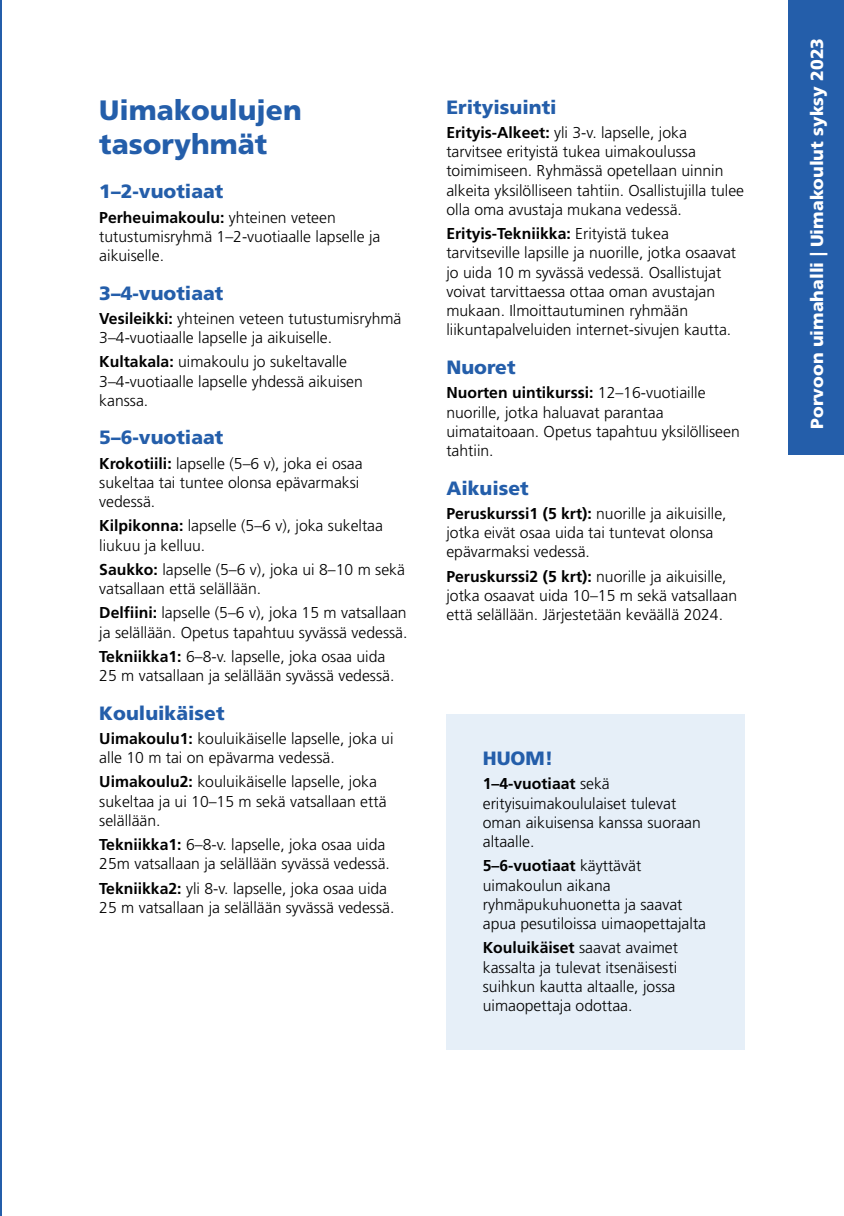
<style>
.page{position:relative;width:844px;height:1216px;background:#fff}
.page>*{position:absolute;margin:0;border:0;box-sizing:border-box;transform-origin:0 0}
.P_yläotsikko{font:900 28px/33.6px "Frutiger LT Std";color:#245eaa}
.P_yläotsikko-2{font:900 19.25px "Frutiger LT Std";color:#245eaa}
.t1{font:900 17.5px "Frutiger LT Std";color:#fff}
.P_yläotsikko-3{font:300 15.75px/19.2px "Frutiger LT Std";color:#000}
.s1{font-weight:700}
</style>
<div class="page">
<div style="left:446px;top:714px;width:298px;height:335px;background:#e6eff8"></div>
<hr style="left:0;top:0;width:2px;height:1215px;background:#245eaa">
<div style="left:788px;top:0;width:55px;height:454px;background:#245eaa"></div>
<p class="P_yläotsikko" style="left:99px;top:94px;width:204px">Uimakoulujen tasoryhmät</p>
<p class="P_yläotsikko-2" style="left:99px;top:180px;width:126px">1–2-vuotiaat</p>
<p class="P_yläotsikko-3" style="left:99px;top:208px;width:282px"><span class="s1">Perheuimakoulu:</span> yhteinen veteen tutustumisryhmä 1–2-vuotiaalle lapselle ja aikuiselle.</p>
<p class="P_yläotsikko-2" style="left:99px;top:281px;width:126px">3–4-vuotiaat</p>
<p class="P_yläotsikko-3" style="left:99px;top:309px;width:303px"><span class="s1">Vesileikki:</span> yhteinen veteen tutustumisryhmä<br>3–4-vuotiaalle lapselle ja aikuiselle.</p>
<p class="P_yläotsikko-3" style="left:99px;top:352px;width:265px"><span class="s1">Kultakala:</span> uimakoulu jo sukeltavalle<br>3–4-vuotiaalle lapselle yhdessä aikuisen kanssa.</p>
<p class="P_yläotsikko-2" style="left:99px;top:426px;width:126px">5–6-vuotiaat</p>
<p class="P_yläotsikko-3" style="left:99px;top:454px;width:265px"><span class="s1">Krokotiili:</span> lapselle (5–6 v), joka ei osaa sukeltaa tai tuntee olonsa epävarmaksi vedessä.</p>
<p class="P_yläotsikko-3" style="left:99px;top:516px;width:285px"><span class="s1">Kilpikonna:</span> lapselle (5–6 v), joka sukeltaa liukuu ja kelluu.</p>
<p class="P_yläotsikko-3" style="left:99px;top:560px;width:307px"><span class="s1">Saukko:</span> lapselle (5–6 v), joka ui 8–10 m sekä vatsallaan että selällään.</p>
<p class="P_yläotsikko-3" style="left:99px;top:603px;width:310px"><span class="s1">Delfiini:</span> lapselle (5–6 v), joka 15 m vatsallaan ja selällään. Opetus tapahtuu syvässä vedessä.</p>
<p class="P_yläotsikko-3" style="left:99px;top:647px;width:296px"><span class="s1">Tekniikka1:</span> 6–8-v. lapselle, joka osaa uida<br>25 m vatsallaan ja selällään syvässä vedessä.</p>
<p class="P_yläotsikko-2" style="left:99px;top:701px;width:127px">Kouluikäiset</p>
<p class="P_yläotsikko-3" style="left:99px;top:729px;width:296px"><span class="s1">Uimakoulu1:</span> kouluikäiselle lapselle, joka ui alle 10 m tai on epävarma vedessä.</p>
<p class="P_yläotsikko-3" style="left:99px;top:772px;width:289px"><span class="s1">Uimakoulu2:</span> kouluikäiselle lapselle, joka sukeltaa ja ui 10–15 m sekä vatsallaan että selällään.</p>
<p class="P_yläotsikko-3" style="left:99px;top:835px;width:292px"><span class="s1">Tekniikka1:</span> 6–8-v. lapselle, joka osaa uida<br>25m vatsallaan ja selällään syvässä vedessä.</p>
<p class="P_yläotsikko-3" style="left:99px;top:878px;width:296px"><span class="s1">Tekniikka2:</span> yli 8-v. lapselle, joka osaa uida<br>25 m vatsallaan ja selällään syvässä vedessä.</p>
<p class="P_yläotsikko-2" style="left:446px;top:95px;width:112px">Erityisuinti</p>
<p class="P_yläotsikko-3" style="left:446px;top:123px;width:299px"><span class="s1">Erityis-Alkeet:</span> yli 3-v. lapselle, joka tarvitsee erityistä tukea uimakoulussa toimimiseen. Ryhmässä opetellaan uinnin alkeita yksilölliseen tahtiin. Osallistujilla tulee olla oma avustaja mukana vedessä.</p>
<p class="P_yläotsikko-3" style="left:446px;top:224px;width:291px"><span class="s1">Erityis-Tekniikka:</span> Erityistä tukea tarvitseville lapsille ja nuorille, jotka osaavat jo uida 10 m syvässä vedessä. Osallistujat voivat tarvittaessa ottaa oman avustajan mukaan. Ilmoittautuminen ryhmään liikuntapalveluiden internet-sivujen kautta.</p>
<p class="P_yläotsikko-2" style="left:446px;top:355px;width:71px">Nuoret</p>
<p class="P_yläotsikko-3" style="left:446px;top:383px;width:295px"><span class="s1">Nuorten uintikurssi:</span> 12–16-vuotiaille nuorille, jotka haluavat parantaa uimataitoaan. Opetus tapahtuu yksilölliseen tahtiin.</p>
<p class="P_yläotsikko-2" style="left:446px;top:476px;width:84px">Aikuiset</p>
<p class="P_yläotsikko-3" style="left:446px;top:504px;width:282px"><span class="s1">Peruskurssi1 (5 krt):</span> nuorille ja aikuisille, jotka eivät osaa uida tai tuntevat olonsa epävarmaksi vedessä.</p>
<p class="P_yläotsikko-3" style="left:446px;top:566px;width:292px"><span class="s1">Peruskurssi2 (5 krt):</span> nuorille ja aikuisille, jotka osaavat uida 10–15 m sekä vatsallaan että selällään. Järjestetään keväällä 2024.</p>
<p class="P_yläotsikko-2" style="left:482px;top:746px;width:72px">HUOM!</p>
<p class="P_yläotsikko-3" style="left:482px;top:774px;width:219px"><span class="s1">1–4-vuotiaat</span> sekä erityisuimakoululaiset tulevat oman aikuisensa kanssa suoraan altaalle.</p>
<p class="P_yläotsikko-3" style="left:482px;top:856px;width:225px"><span class="s1">5–6-vuotiaat</span> käyttävät uimakoulun aikana ryhmäpukuhuonetta ja saavat apua pesutiloissa uimaopettajalta</p>
<p class="P_yläotsikko-3" style="left:482px;top:938px;width:197px"><span class="s1">Kouluikäiset</span> saavat avaimet kassalta ja tulevat itsenäisesti suihkun kautta altaalle, jossa uimaopettaja odottaa.</p>
<p class="t1" style="left:806px;top:428px;width:392px;rotate:-90deg">Porvoon uimahalli | Uimakoulut syksy 2023</p>
</div>
